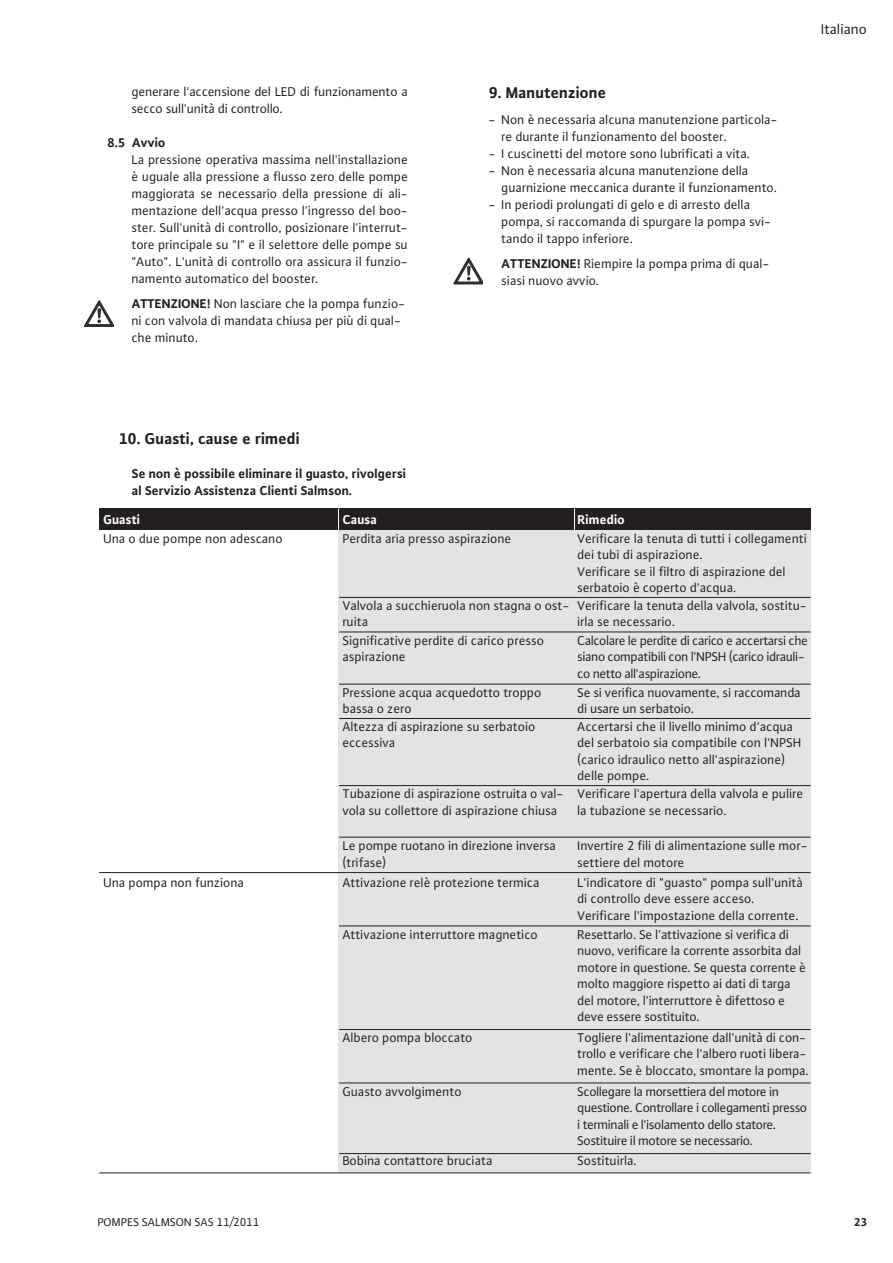
<style>
.page{position:relative;width:893px;height:1263px;background:#fff}
.page>*{position:absolute;margin:0;border:0;box-sizing:border-box;transform-origin:0 0}
.t1{font:700 16.5px "Salmson Plus";color:#231f20}
.t2{font:15px "Salmson Plus";color:#231f20}
.t3{font:13.5px/16.5px "Salmson Plus";color:#231f20}
.t4{font:13.5px/16.5px "Salmson Plus";letter-spacing:-.025em;color:#231f20}
.t5{font:700 13.5px/17px "Salmson Plus";color:#231f20}
.t6{font:700 13.5px "Salmson Plus";color:#fff}
.t7{font:12px "Salmson Plus";color:#231f20}
.t8{font:700 12px "Salmson Plus";color:#231f20}
.s1{font-weight:700}
</style>
<div class="page">
<svg style="left:84px;top:301px;width:29px;height:26px"></svg>
<svg style="left:454px;top:258px;width:29px;height:26px"></svg>
<div style="left:99px;top:508px;width:239px;height:23px;background:#231f20"></div>
<div style="left:338px;top:508px;width:235px;height:23px;background:#231f20"></div>
<div style="left:573px;top:508px;width:238px;height:23px;background:#231f20"></div>
<div style="left:338px;top:531px;width:235px;height:67px;background:#e2e3e4"></div>
<div style="left:573px;top:531px;width:238px;height:67px;background:#e2e3e4"></div>
<div style="left:338px;top:598px;width:235px;height:35px;background:#e2e3e4"></div>
<div style="left:573px;top:598px;width:238px;height:35px;background:#e2e3e4"></div>
<div style="left:338px;top:633px;width:235px;height:52px;background:#e2e3e4"></div>
<div style="left:573px;top:633px;width:238px;height:52px;background:#e2e3e4"></div>
<div style="left:338px;top:685px;width:235px;height:34px;background:#e2e3e4"></div>
<div style="left:573px;top:685px;width:238px;height:34px;background:#e2e3e4"></div>
<div style="left:338px;top:719px;width:235px;height:67px;background:#e2e3e4"></div>
<div style="left:573px;top:719px;width:238px;height:67px;background:#e2e3e4"></div>
<div style="left:338px;top:786px;width:235px;height:52px;background:#e2e3e4"></div>
<div style="left:573px;top:786px;width:238px;height:52px;background:#e2e3e4"></div>
<div style="left:338px;top:838px;width:235px;height:37px;background:#e2e3e4"></div>
<div style="left:573px;top:838px;width:238px;height:37px;background:#e2e3e4"></div>
<div style="left:338px;top:875px;width:235px;height:52px;background:#e2e3e4"></div>
<div style="left:573px;top:875px;width:238px;height:52px;background:#e2e3e4"></div>
<div style="left:338px;top:927px;width:235px;height:103px;background:#e2e3e4"></div>
<div style="left:573px;top:927px;width:238px;height:103px;background:#e2e3e4"></div>
<div style="left:338px;top:1030px;width:235px;height:54px;background:#e2e3e4"></div>
<div style="left:573px;top:1030px;width:238px;height:54px;background:#e2e3e4"></div>
<div style="left:338px;top:1084px;width:235px;height:69px;background:#e2e3e4"></div>
<div style="left:573px;top:1084px;width:238px;height:69px;background:#e2e3e4"></div>
<div style="left:338px;top:1153px;width:235px;height:20px;background:#e2e3e4"></div>
<div style="left:573px;top:1153px;width:238px;height:20px;background:#e2e3e4"></div>
<hr style="left:99px;top:872px;width:711px;height:1px;background:#231f20">
<hr style="left:339px;top:597px;width:471px;height:1px;background:#231f20">
<hr style="left:339px;top:632px;width:471px;height:1px;background:#231f20">
<hr style="left:339px;top:684px;width:471px;height:1px;background:#231f20">
<hr style="left:339px;top:718px;width:471px;height:1px;background:#231f20">
<hr style="left:339px;top:785px;width:471px;height:1px;background:#231f20">
<hr style="left:339px;top:837px;width:471px;height:1px;background:#231f20">
<hr style="left:339px;top:926px;width:471px;height:1px;background:#231f20">
<hr style="left:339px;top:1029px;width:471px;height:1px;background:#231f20">
<hr style="left:339px;top:1083px;width:471px;height:1px;background:#231f20">
<hr style="left:339px;top:1153px;width:471px;height:1px;background:#231f20">
<hr style="left:99px;top:1173px;width:711px;height:1px;background:#231f20">
<svg style="left:338px;top:508px;width:1px;height:25px"></svg>
<svg style="left:574px;top:508px;width:1px;height:25px"></svg>
<p class="t3" style="left:132px;top:84px;width:278px;line-height:17px">generare l'accensione del LED di funzionamento a secco sull'unità di controllo.</p>
<p class="t5" style="left:108px;top:135px;width:59px">8.5 Avvio</p>
<p class="t3" style="left:132px;top:152px;width:278px;line-height:17px;text-align:justify">La pressione operativa massima nell'installazione è uguale alla pressione a flusso zero delle pompe maggiorata se necessario della pressione di ali&shy;mentazione dell'acqua presso l'ingresso del boo&shy;ster. Sull'unità di controllo, posizionare l'interrut&shy;tore principale su "I" e il selettore delle pompe su "Auto". L'unità di controllo ora assicura il funzio&shy;namento automatico del booster.</p>
<p class="t3" style="left:132px;top:296px;width:275px;line-height:17px"><span class="s1">ATTENZIONE!</span> Non lasciare che la pompa funzio&shy;ni con valvola di mandata chiusa per più di qual&shy;che minuto.</p>
<p class="t1" style="left:489px;top:86px;width:119px">9. Manutenzione</p>
<p class="t3" style="left:502px;top:112px;width:278px;line-height:17px;text-indent:-13px">- Non è necessaria alcuna manutenzione particola&shy;re durante il funzionamento del booster.</p>
<p class="t3" style="left:489px;top:146px;width:263px">- I cuscinetti del motore sono lubrificati a vita.</p>
<p class="t3" style="left:502px;top:163px;width:277px;line-height:17px;text-indent:-13px">- Non è necessaria alcuna manutenzione della guarnizione meccanica durante il funzionamento.</p>
<p class="t3" style="left:502px;top:197px;width:271px;line-height:17px;text-indent:-13px">- In periodi prolungati di gelo e di arresto della pompa, si raccomanda di spurgare la pompa svi&shy;tando il tappo inferiore.</p>
<p class="t3" style="left:502px;top:256px;width:270px;line-height:17px"><span class="s1">ATTENZIONE!</span> Riempire la pompa prima di qual&shy;siasi nuovo avvio.</p>
<p class="t2" style="left:821px;top:23px;width:47px">Italiano</p>
<p class="t1" style="left:119px;top:432px;width:182px">10. Guasti, cause e rimedi</p>
<p class="t5" style="left:132px;top:466px;width:276px">Se non è possibile eliminare il guasto, rivolgersi al Servizio Assistenza Clienti Salmson.</p>
<p class="t6" style="left:103px;top:514px;width:38px">Guasti</p>
<p class="t6" style="left:343px;top:514px;width:36px">Causa</p>
<p class="t6" style="left:577px;top:514px;width:49px">Rimedio</p>
<p class="t3" style="left:103px;top:531px;width:181px">Una o due pompe non adescano</p>
<p class="t3" style="left:343px;top:531px;width:170px">Perdita aria presso aspirazione</p>
<p class="t3" style="left:577px;top:531px;width:231px">Verificare la tenuta di tutti i collegamenti dei tubi di aspirazione.<br>Verificare se il filtro di aspirazione del serbatoio è coperto d'acqua.</p>
<p class="t3" style="left:343px;top:598px;width:228px">Valvola a succhieruola non stagna o ost&shy;ruita</p>
<p class="t3" style="left:577px;top:598px;width:231px">Verificare la tenuta della valvola, sostitu&shy;irla se necessario.</p>
<p class="t3" style="left:343px;top:633px;width:203px">Significative perdite di carico presso aspirazione</p>
<p class="t4" style="left:577px;top:633px;width:232px">Calcolare le perdite di carico e accertarsi che siano compatibili con l'NPSH (carico idrauli&shy;co netto all'aspirazione.</p>
<p class="t3" style="left:343px;top:685px;width:200px">Pressione acqua acquedotto troppo bassa o zero</p>
<p class="t3" style="left:577px;top:685px;width:225px">Se si verifica nuovamente, si raccomanda di usare un serbatoio.</p>
<p class="t3" style="left:343px;top:719px;width:194px">Altezza di aspirazione su serbatoio eccessiva</p>
<p class="t3" style="left:577px;top:719px;width:226px">Accertarsi che il livello minimo d'acqua del serbatoio sia compatibile con l'NPSH (carico idraulico netto all'aspirazione) delle pompe.</p>
<p class="t3" style="left:343px;top:786px;width:222px">Tubazione di aspirazione ostruita o val&shy;vola su collettore di aspirazione chiusa</p>
<p class="t3" style="left:577px;top:786px;width:227px">Verificare l'apertura della valvola e pulire la tubazione se necessario.</p>
<p class="t3" style="left:343px;top:839px;width:215px">Le pompe ruotano in direzione inversa (trifase)</p>
<p class="t3" style="left:577px;top:839px;width:232px">Invertire 2 fili di alimentazione sulle mor&shy;settiere del motore</p>
<p class="t3" style="left:103px;top:875px;width:142px">Una pompa non funziona</p>
<p class="t3" style="left:343px;top:875px;width:199px">Attivazione relè protezione termica</p>
<p class="t3" style="left:577px;top:875px;width:227px">L'indicatore di "guasto" pompa sull'unità di controllo deve essere acceso.<br>Verificare l'impostazione della corrente.</p>
<p class="t3" style="left:343px;top:927px;width:197px">Attivazione interruttore magnetico</p>
<p class="t3" style="left:577px;top:927px;width:230px">Resettarlo. Se l'attivazione si verifica di nuovo, verificare la corrente assorbita dal motore in questione. Se questa corrente è molto maggiore rispetto ai dati di targa del motore, l'interruttore è difettoso e deve essere sostituito.</p>
<p class="t3" style="left:343px;top:1030px;width:132px">Albero pompa bloccato</p>
<p class="t3" style="left:577px;top:1030px;width:233px">Togliere l'alimentazione dall'unità di con&shy;trollo e verificare che l'albero ruoti libera&shy;mente. Se è bloccato, smontare la pompa.</p>
<p class="t3" style="left:343px;top:1084px;width:121px">Guasto avvolgimento</p>
<p class="t4" style="left:577px;top:1084px;width:231px">Scollegare la morsettiera del motore in questione. Controllare i collegamenti presso i terminali e l'isolamento dello statore.<br>Sostituire il motore se necessario.</p>
<p class="t3" style="left:343px;top:1154px;width:151px">Bobina contattore bruciata</p>
<p class="t3" style="left:577px;top:1154px;width:61px">Sostituirla.</p>
<p class="t7" style="left:98px;top:1217px;width:163px">POMPES SALMSON SAS 11/2011</p>
<p class="t8" style="left:854px;top:1217px;width:14px">23</p>
</div>
